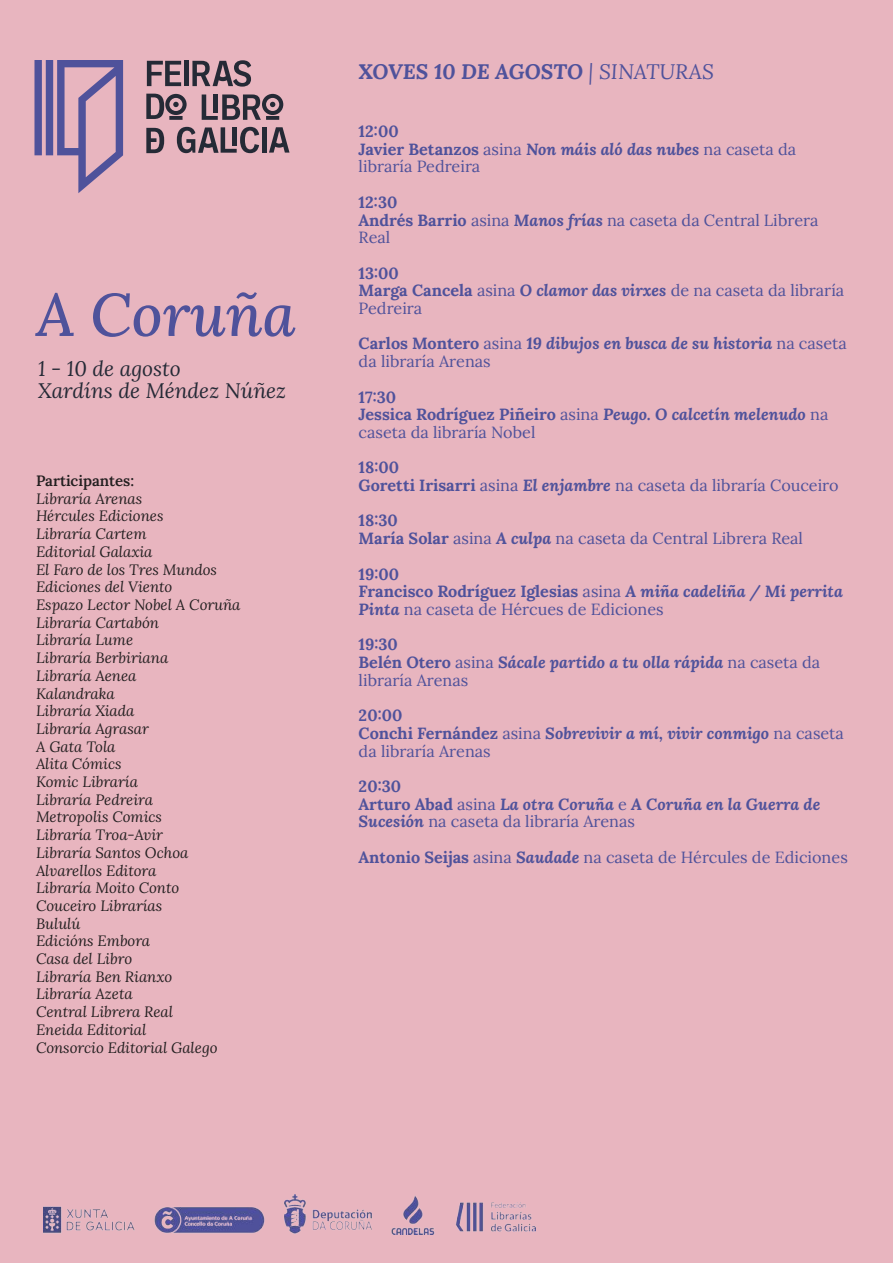
<style>
.page{position:relative;width:893px;height:1263px;background:#e8b5bf}
.page>*{position:absolute;margin:0;border:0;box-sizing:border-box;transform-origin:0 0}
.t1{font:italic 500 60px "Lora";color:#4f529b}
.t2{font:italic 21px/22.2px "Lora";color:#252a36}
.t3{font:italic 700 21px "Lora";color:#4f529b}
.t4{font:16.2px/17.7px "Lora";color:#4f529b}
.t5{font:italic 700 16.2px/17.7px "Lora";letter-spacing:.005em;color:#4f529b}
.t6{font:700 16.2px/17.7px "Lora";color:#4f529b}
.t7{font:italic 15px/17.7px "Lora";letter-spacing:-.005em;color:#231f20}
.t8{font:600 15px "Lora";color:#231f20}
.s1{font-weight:400}
.s2{font-weight:700}
.s3{font-weight:700;font-style:italic}
.s4{font-style:italic}
.s5{font-style:normal}
.s6{font-weight:400;font-style:normal}
</style>
<div class="page">
<svg style="left:34px;top:60px;width:89px;height:133px"></svg>
<svg style="left:202px;top:94px;width:81px;height:26px"></svg>
<svg style="left:146px;top:94px;width:41px;height:26px"></svg>
<svg style="left:147px;top:61px;width:34px;height:25px"></svg>
<div style="left:184px;top:61px;width:5px;height:25px;background:#252a36"></div>
<svg style="left:192px;top:60px;width:59px;height:27px"></svg>
<svg style="left:146px;top:128px;width:18px;height:25px"></svg>
<hr style="left:262px;top:127px;width:4px;height:26px;background:#252a36">
<svg style="left:177px;top:127px;width:82px;height:26px"></svg>
<svg style="left:269px;top:127px;width:20px;height:26px"></svg>
<img style="left:44px;top:1194px;width:491px;height:41px">
<h1 class="t1" style="left:36px;top:274px;width:261px">A Coruña</h1>
<p class="t2" style="left:38px;top:357px;width:250px">1 - 10 de agosto<br>Xardíns de Méndez Núñez</p>
<p class="t8" style="left:36px;top:471px;width:100px">Participantes:</p>
<p class="t7" style="left:36px;top:489px;width:206px">Libraría Arenas<br>Hércules Ediciones<br>Libraría Cartem<br>Editorial Galaxia<br>El Faro de los Tres Mundos<br>Ediciones del Viento<br>Espazo Lector Nobel A Coruña<br>Libraría Cartabón<br>Libraría Lume<br>Libraría Berbiriana<br>Libraría Aenea<br>Kalandraka<br>Libraría Xiada<br>Libraría Agrasar<br>A Gata Tola<br>Alita Cómics<br>Komic Libraría<br>Libraría Pedreira<br>Metropolis Comics<br>Libraría Troa-Avir<br>Libraría Santos Ochoa<br>Alvarellos Editora<br>Libraría Moito Conto<br>Couceiro Librarías<br>Bululú<br>Edicións Embora<br>Casa del Libro<br>Libraría Ben Rianxo<br>Libraría Azeta<br>Central Librera Real<br>Eneida Editorial<br>Consorcio Editorial Galego</p>
<p class="t3" style="left:359px;top:58px;width:357px">XOVES 10 DE AGOSTO <span class="s1">| SINATURAS</span></p>
<p class="t4" style="left:359px;top:122px;width:439px"><span class="s2">12:00<br>Javier Betanzos</span> asina <span class="s3">Non máis aló das nubes</span> na caseta da libraría Pedreira</p>
<p class="t4" style="left:359px;top:193px;width:461px"><span class="s2">12:30<br>Andrés Barrio</span> asina <span class="s3">Manos frías</span> na caseta da Central Librera<br>Real</p>
<p class="t4" style="left:359px;top:264px;width:487px"><span class="s2">13:00<br>Marga Cancela</span> asina <span class="s3">O clamor das virxes</span> de na caseta da libraría<br>Pedreira</p>
<p class="t4" style="left:359px;top:335px;width:490px"><span class="s2">Carlos Montero</span> asina <span class="s3">19 dibujos en busca de su historia</span> na caseta da libraría Arenas</p>
<p class="t6" style="left:359px;top:388px;width:471px">17:30<br>Jessica Rodríguez Piñeiro <span class="s1">asina</span> <span class="s4">Peugo. O calcetín melenudo</span> <span class="s1">na caseta da libraría Nobel</span></p>
<p class="t4" style="left:359px;top:459px;width:481px"><span class="s2">18:00<br>Goretti Irisarri</span> asina <span class="s3">El enjambre</span> na caseta da libraría Couceiro</p>
<p class="t4" style="left:359px;top:512px;width:446px"><span class="s2">18:30<br>María Solar</span> asina <span class="s3">A culpa</span> na caseta da Central Librera Real</p>
<p class="t4" style="left:359px;top:565px;width:486px"><span class="s2">19:00<br>Francisco Rodríguez Iglesias</span> asina <span class="s3">A miña cadeliña / Mi perrita<br>Pinta</span> na caseta de Hércues de Ediciones</p>
<p class="t4" style="left:359px;top:636px;width:463px"><span class="s2">19:30<br>Belén Otero</span> asina <span class="s3">Sácale partido a tu olla rápida</span> na caseta da libraría Arenas</p>
<p class="t4" style="left:359px;top:706px;width:487px"><span class="s2">20:00<br>Conchi Fernández</span> asina <span class="s3">Sobrevivir a mí, vivir conmigo</span> na caseta da libraría Arenas</p>
<p class="t5" style="left:359px;top:777px;width:463px"><span class="s5">20:30<br>Arturo Abad</span> <span class="s6">asina</span> La otra Coruña <span class="s6">e</span> A Coruña en la Guerra de<br>Sucesión <span class="s6">na caseta da libraría Arenas</span></p>
<p class="t4" style="left:359px;top:848px;width:491px"><span class="s2">Antonio Seijas</span> asina <span class="s3">Saudade</span> na caseta de Hércules de Ediciones</p>
</div>
